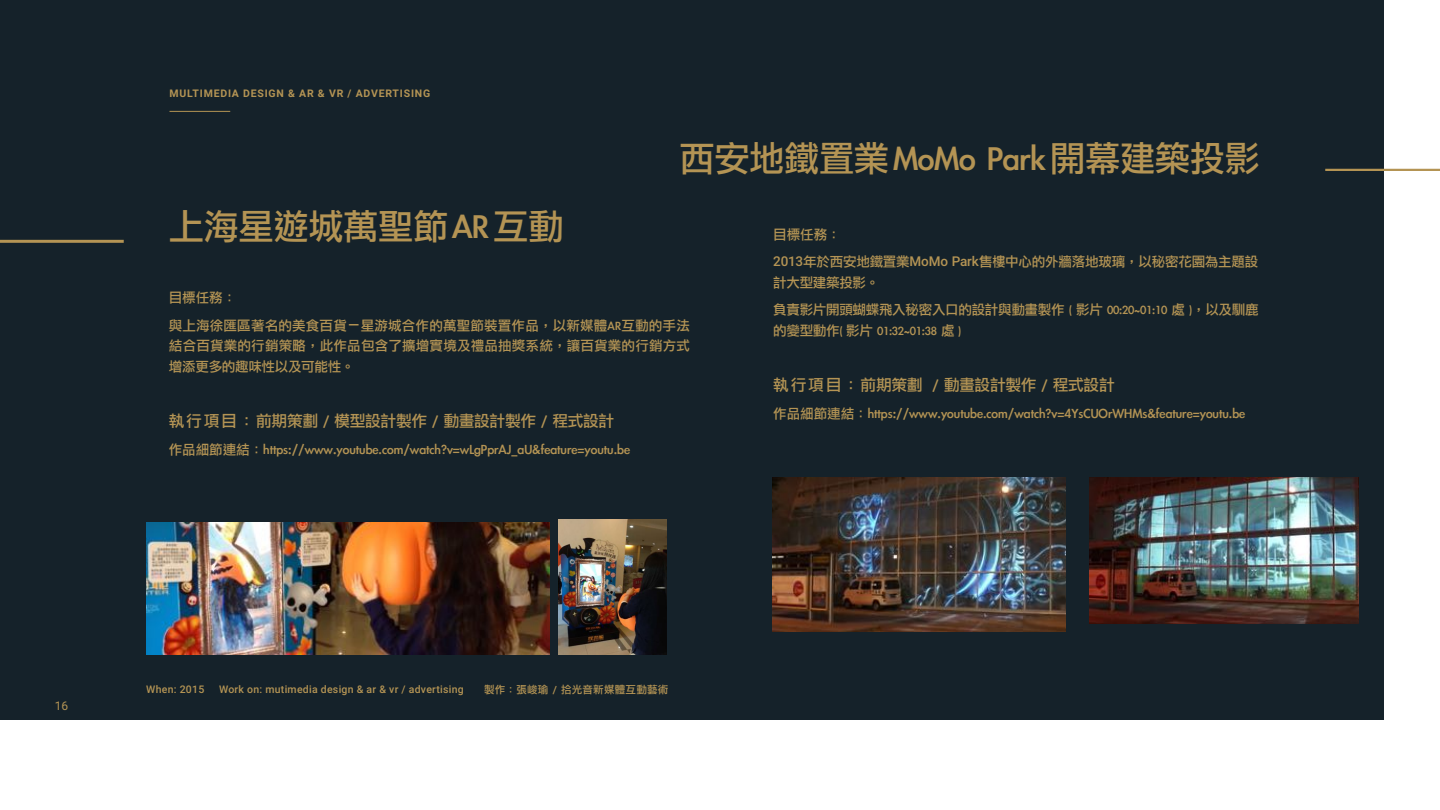
<style>
.page{position:relative;width:1440px;height:810px;background:#fff}
.page>*{position:absolute;margin:0;border:0;box-sizing:border-box;transform-origin:0 0}
.t1{font:35.25px "Li Gothic Med";letter-spacing:-.01em;color:#b49454}
.t2{font:15.75px "Li Gothic Med";letter-spacing:-.02em;color:#b49454}
.t3{font:15px "Li Gothic Med";color:#b49454}
.t4{font:13.5px/27.8px "Li Gothic Med";letter-spacing:-.015em;color:#b49454}
.t5{font:13.5px/27.8px "Li Gothic Med";letter-spacing:.015em;color:#b49454}
.t6{font:12px "Roboto";color:#b49454}
.t7{font:500 10.5px "Roboto";letter-spacing:.025em;color:#b49454}
.t8{font:700 10.5px "Roboto";letter-spacing:.075em;color:#b49454}
.t9{font:10.5px "Li Gothic Med";letter-spacing:.025em;color:#b49454}
.s1{font-size:37.5px}
.s2{font-size:13.5px}
.s3{font-family:"Roboto";font-weight:500}
</style>
<div class="page">
<div style="left:0;top:0;width:1384px;height:720px;background:#15222a"></div>
<hr style="left:0;top:240px;width:124px;height:3px;background:#b49454">
<img style="left:146px;top:522px;width:404px;height:132px">
<img style="left:772px;top:477px;width:294px;height:155px">
<img style="left:1089px;top:477px;width:269px;height:146px">
<hr style="left:170px;top:111px;width:60px;height:1px;background:#b49454">
<hr style="left:1325px;top:169px;width:115px;height:2px;background:#b49454">
<img style="left:558px;top:519px;width:108px;height:136px">
<p class="t8" style="left:170px;top:87px;width:262px">MULTIMEDIA DESIGN &amp; AR &amp; VR / ADVERTISING</p>
<h1 class="t1" style="left:680px;top:140px;width:582px">西安地鐵置業<span class="s1">MoMo Park</span>開幕建築投影</h1>
<h1 class="t1" style="left:169px;top:208px;width:396px">上海星遊城萬聖節<span class="s1">AR</span>互動</h1>
<p class="t5" style="left:169px;top:284px;width:523px">目標任務：<br>與上海徐匯區著名的美食百貨－星游城合作的萬聖節裝置作品，以新媒體AR互動的手法</p>
<p class="t5" style="left:169px;top:336px;width:523px;line-height:20.2px">結合百貨業的行銷策略，此作品包含了擴增實境及禮品抽獎系統，讓百貨業的行銷方式增添更多的趣味性以及可能性。</p>
<p class="t2" style="left:169px;top:413px;width:447px">執行項目：前期策劃 / 模型設計製作 / 動畫設計製作 / 程式設計</p>
<p class="t3" style="left:169px;top:441px;width:463px"><span class="s2">作品細節連結：</span>https://www.youtube.com/watch?v=wLgPprAJ_aU&amp;feature=youtu.be</p>
<p class="t4" style="left:773px;top:220px;width:487px">目標任務：<br><span class="s3">2013</span>年於西安地鐵置業<span class="s3">MoMo Park</span>售樓中心的外牆落地玻璃，以秘密花園為主題設</p>
<p class="t4" style="left:773px;top:268px;width:487px">計大型建築投影。<br>負責影片開頭蝴蝶飛入秘密入口的設計與動畫製作 ( 影片 00:20~01:10 處 )，以及馴鹿</p>
<p class="t4" style="left:773px;top:316px;width:190px">的變型動作( 影片 01:32~01:38 處 )</p>
<p class="t2" style="left:773px;top:377px;width:343px">執行項目：前期策劃 / 動畫設計製作 / 程式設計</p>
<p class="t3" style="left:773px;top:405px;width:473px"><span class="s2">作品細節連結：</span>https://www.youtube.com/watch?v=4YsCUOrWHMs&amp;feature=youtu.be</p>
<p class="t6" style="left:55px;top:698px;width:15px">16</p>
<p class="t7" style="left:146px;top:683px;width:60px">When: 2015</p>
<p class="t7" style="left:219px;top:683px;width:246px">Work on: mutimedia design &amp; ar &amp; vr / advertising</p>
<p class="t9" style="left:484px;top:684px;width:186px">製作：張峻瑜 / 拾光音新媒體互動藝術</p>
</div>
